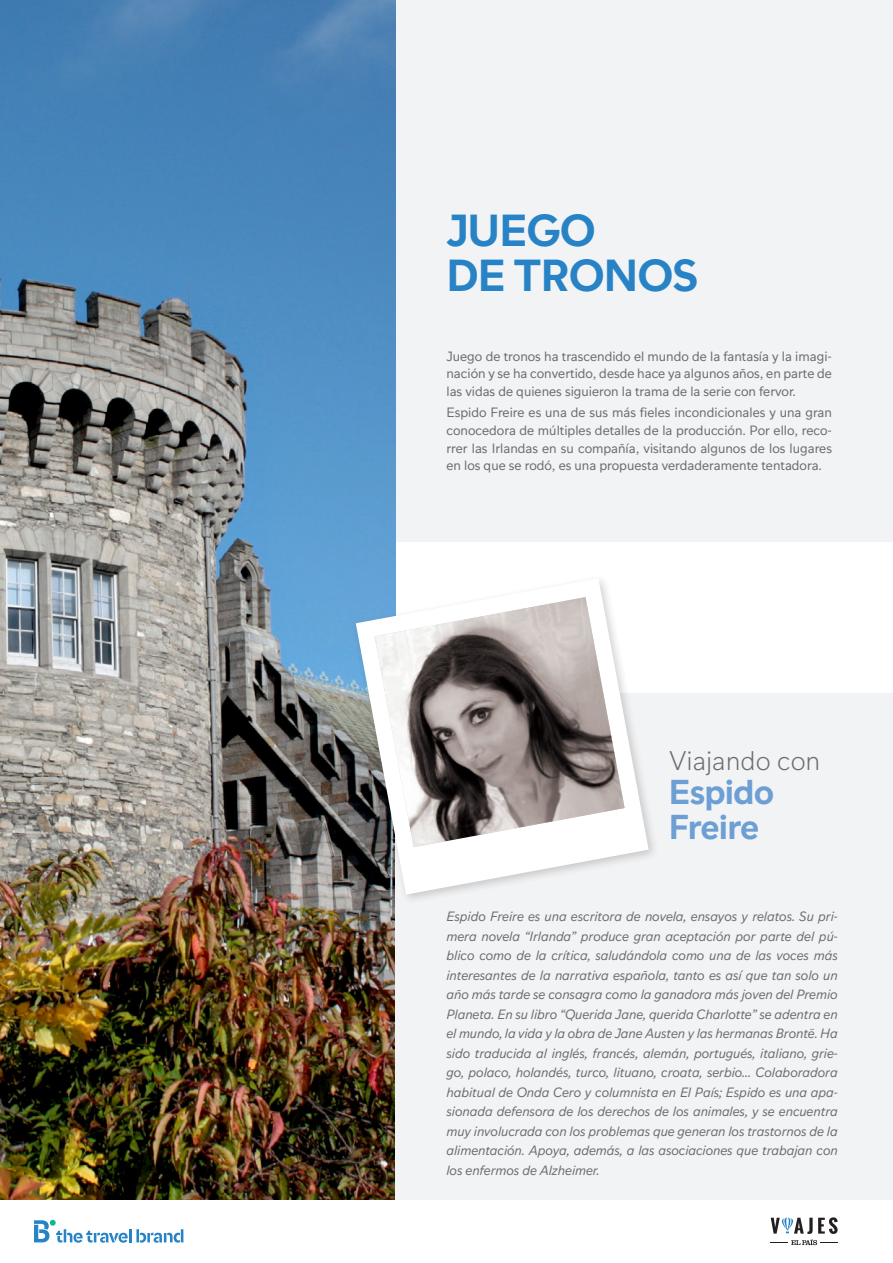
<style>
.page{position:relative;width:893px;height:1263px;background:#fff}
.page>*{position:absolute;margin:0;border:0;box-sizing:border-box;transform-origin:0 0}
.t1{font:700 44.85px/44.8px "Travel";letter-spacing:.005em;color:#2783c5}
.t2{font:700 34.5px/34.5px "Travel";color:#6d9fd4}
.t3{font:300 27px "Travel";color:#6c6d70}
.t4{font:italic 13.5px/19.5px "Travel";color:#6c6d70;text-align:justify}
.t5{font:13.5px/17.5px "Travel";color:#6c6d70;text-align:justify}
</style>
<div class="page">
<svg style="left:34px;top:1220px;width:150px;height:23px"></svg>
<svg style="left:771px;top:1217px;width:67px;height:28px"></svg>
<div style="left:396px;top:0;width:497px;height:541px;background:#f2f3f4"></div>
<img style="left:0;top:0;width:396px;height:1199px">
<hr style="left:892px;top:0;width:1px;height:282px;background:#d1d2d4">
<div style="left:396px;top:693px;width:497px;height:506px;background:#f2f3f4"></div>
<div style="left:351px;top:574px;width:308px;height:331px;background:#231f20;opacity:.2"></div>
<svg style="left:356px;top:578px;width:293px;height:317px;fill:#fcfcfc"></svg>
<img style="left:375px;top:597px;width:250px;height:250px">
<h1 class="t1" style="left:447px;top:207px;width:253px">JUEGO<br>DE TRONOS</h1>
<p class="t5" style="left:446px;top:347px;width:387px">Juego de tronos ha trascendido el mundo de la fantasía y la imagi&shy;nación y se ha convertido, desde hace ya algunos años, en parte de las vidas de quienes siguieron la trama de la serie con fervor.</p>
<p class="t5" style="left:446px;top:404px;width:387px">Espido Freire es una de sus más fieles incondicionales y una gran conocedora de múltiples detalles de la producción. Por ello, reco&shy;rrer las Irlandas en su compañía, visitando algunos de los lugares en los que se rodó, es una propuesta verdaderamente tentadora.</p>
<h3 class="t3" style="left:669px;top:745px;width:153px">Viajando con</h3>
<h2 class="t2" style="left:669px;top:774px;width:106px">Espido<br>Freire</h2>
<p class="t4" style="left:446px;top:906px;width:393px">Espido Freire es una escritora de novela, ensayos y relatos. Su pri&shy;mera novela “Irlanda” produce gran aceptación por parte del pú&shy;blico como de la crítica, saludándola como una de las voces más interesantes de la narrativa española, tanto es así que tan solo un año más tarde se consagra como la ganadora más joven del Premio Planeta. En su libro “Querida Jane, querida Charlotte” se adentra en el mundo, la vida y la obra de Jane Austen y las hermanas Brontë. Ha sido traducida al inglés, francés, alemán, portugués, italiano, grie&shy;go, polaco, holandés, turco, lituano, croata, serbio... Colaboradora habitual de Onda Cero y columnista en El País; Espido es una apa&shy;sionada defensora de los derechos de los animales, y se encuentra muy involucrada con los problemas que generan los trastornos de la alimentación. Apoya, además, a las asociaciones que trabajan con los enfermos de Alzheimer.</p>
</div>
